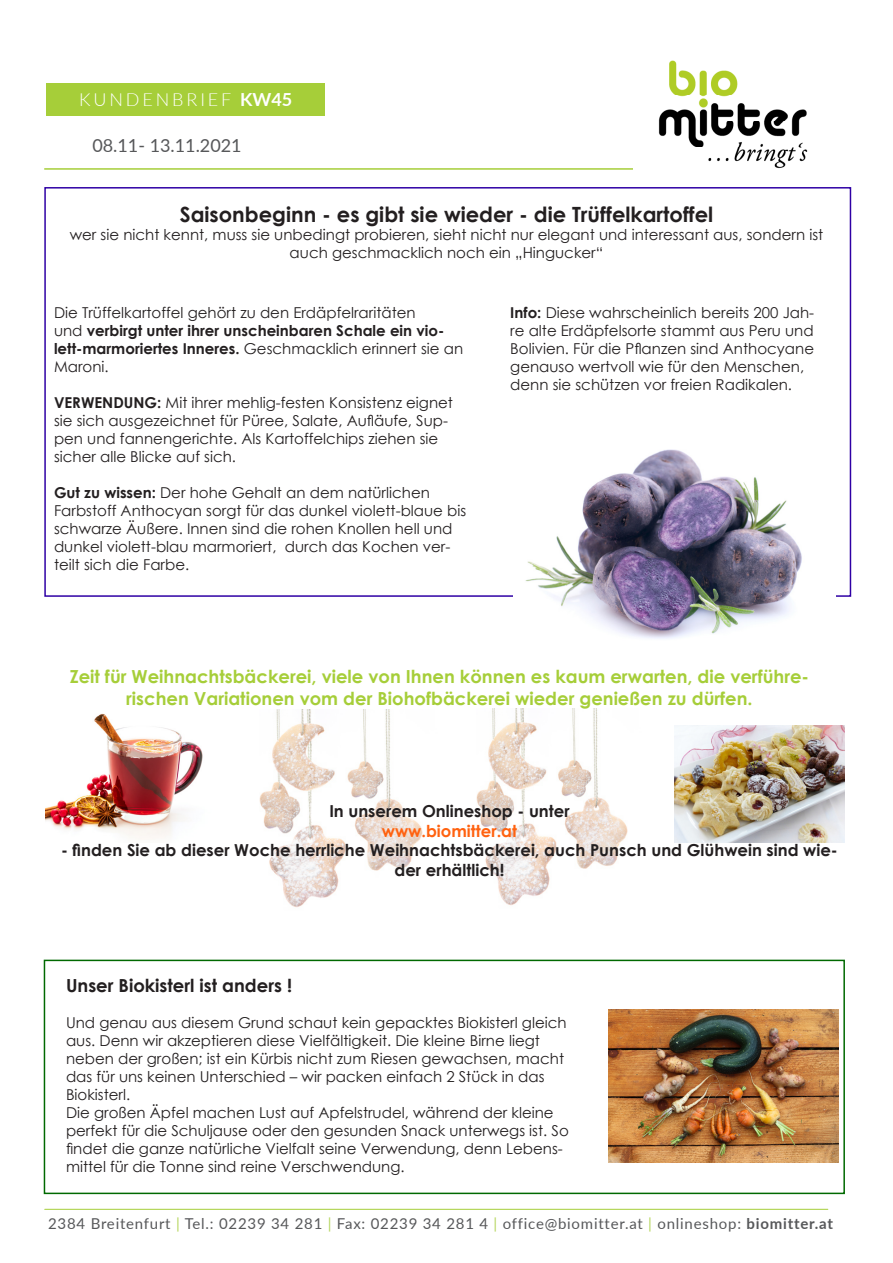
<style>
.page{position:relative;width:893px;height:1263px;background:#fff}
.page>*{position:absolute;margin:0;border:0;box-sizing:border-box;transform-origin:0 0}
.t1{font:700 21px "Century Gothic";color:#231f20}
.t2{font:700 18px/21.6px "Century Gothic";color:#a6ce39;text-align:center}
.t3{font:700 18px "Century Gothic";color:#231f20}
.t4{font:18px "Lato";color:#57585a}
.t5{font:300 18px "Lato";letter-spacing:.16em;color:#fff}
.t6{font:700 16.5px/19.8px "Century Gothic";color:#231f20;text-align:center}
.t7{font:700 16.5px "Century Gothic";color:#ff6210}
.t8{font:15px/18px "Century Gothic";color:#231f20}
.t9{font:700 15px/18px "Century Gothic";color:#231f20}
.t10{font:15px "Lato";letter-spacing:.05em;color:#57585a}
.s1{font-weight:700}
.s2{font-weight:400}
.s3{color:#b6d65f}
</style>
<div class="page">
<img style="left:45px;top:713px;width:158px;height:126px">
<img style="left:260px;top:709px;width:415px;height:199px">
<div style="left:47px;top:83px;width:278px;height:32px;background:#a6ce39"></div>
<hr style="left:45px;top:1209px;width:783px;height:1px;background:#a6ce39">
<hr style="left:45px;top:168px;width:783px;height:2px;background:#a6ce39">
<img style="left:634px;top:60px;width:194px;height:110px">
<img style="left:525px;top:449px;width:277px;height:190px">
<img style="left:675px;top:725px;width:170px;height:118px">
<img style="left:609px;top:1009px;width:229px;height:153px">
<div style="left:44px;top:960px;width:801px;height:234px;border:2px solid #006900"></div>
<p class="t5" style="left:79px;top:87px;width:215px">KUNDENBRIEF <span class="s1">KW45</span></p>
<p class="t4" style="left:92px;top:132px;width:151px">08.11- 13.11.2021</p>
<p class="t1" style="left:180px;top:198px;width:535px">Saisonbeginn - es gibt sie wieder - die Trüffelkartoffel</p>
<p class="t8" style="left:70px;top:225px;width:755px;text-align:center">wer sie nicht kennt, muss sie unbedingt probieren, sieht nicht nur elegant und interessant aus, sondern ist auch geschmacklich noch ein „Hingucker“</p>
<p class="t8" style="left:54px;top:303px;width:363px">Die Trüffelkartoffel gehört zu den Erdäpfelraritäten</p>
<p class="t9" style="left:54px;top:321px;width:411px"><span class="s2">und</span> verbirgt unter ihrer unscheinbaren Schale ein vio&shy;lett-marmoriertes Inneres. <span class="s2">Geschmacklich erinnert sie an<br>Maroni.</span></p>
<p class="t8" style="left:54px;top:393px;width:400px"><span class="s1">VERWENDUNG:</span> Mit ihrer mehlig-festen Konsistenz eignet sie sich ausgezeichnet für Püree, Salate, Aufläufe, Sup&shy;pen und fannengerichte. Als Kartoffelchips ziehen sie sicher alle Blicke auf sich.</p>
<p class="t8" style="left:54px;top:483px;width:377px"><span class="s1">Gut zu wissen:</span> Der hohe Gehalt an dem natürlichen</p>
<p class="t8" style="left:54px;top:501px;width:414px">Farbstoff Anthocyan sorgt für das dunkel violett-blaue bis schwarze Äußere. Innen sind die rohen Knollen hell und dunkel violett-blau marmoriert, durch das Kochen ver&shy;teilt sich die Farbe.</p>
<p class="t8" style="left:510px;top:303px;width:305px"><span class="s1">Info:</span> Diese wahrscheinlich bereits 200 Jah&shy;re alte Erdäpfelsorte stammt aus Peru und Bolivien. Für die Pflanzen sind Anthocyane genauso wertvoll wie für den Menschen, denn sie schützen vor freien Radikalen.</p>
<p class="t2" style="left:70px;top:665px;width:741px">Zeit für Weihnachtsbäckerei, viele von Ihnen können es kaum erwarten, die verführe&shy;rischen Variationen vom der Biohofbäckerei wieder genießen zu dürfen.</p>
<p class="t6" style="left:329px;top:800px;width:242px">In unserem Onlineshop - unter</p>
<p class="t7" style="left:382px;top:818px;width:137px">www.biomitter.at</p>
<p class="t6" style="left:61px;top:840px;width:778px">- finden Sie ab dieser Woche herrliche Weihnachtsbäckerei, auch Punsch und Glühwein sind wie&shy;der erhältlich!</p>
<p class="t3" style="left:66px;top:972px;width:228px">Unser Biokisterl ist anders !</p>
<p class="t8" style="left:66px;top:1013px;width:502px">Und genau aus diesem Grund schaut kein gepacktes Biokisterl gleich aus. Denn wir akzeptieren diese Vielfältigkeit. Die kleine Birne liegt neben der großen; ist ein Kürbis nicht zum Riesen gewachsen, macht das für uns keinen Unterschied – wir packen einfach 2 Stück in das Biokisterl.</p>
<p class="t8" style="left:66px;top:1103px;width:504px">Die großen Äpfel machen Lust auf Apfelstrudel, während der kleine perfekt für die Schuljause oder den gesunden Snack unterwegs ist. So findet die ganze natürliche Vielfalt seine Verwendung, denn Lebens&shy;mittel für die Tonne sind reine Verschwendung.</p>
<p class="t10" style="left:48px;top:1213px;width:786px">2384 Breitenfurt <span class="s3">|</span> Tel.: 02239 34 281 <span class="s3">|</span> Fax: 02239 34 281 4 <span class="s3">|</span> office@biomitter.at <span class="s3">|</span> onlineshop: <span class="s1">biomitter.at</span></p>
</div>
